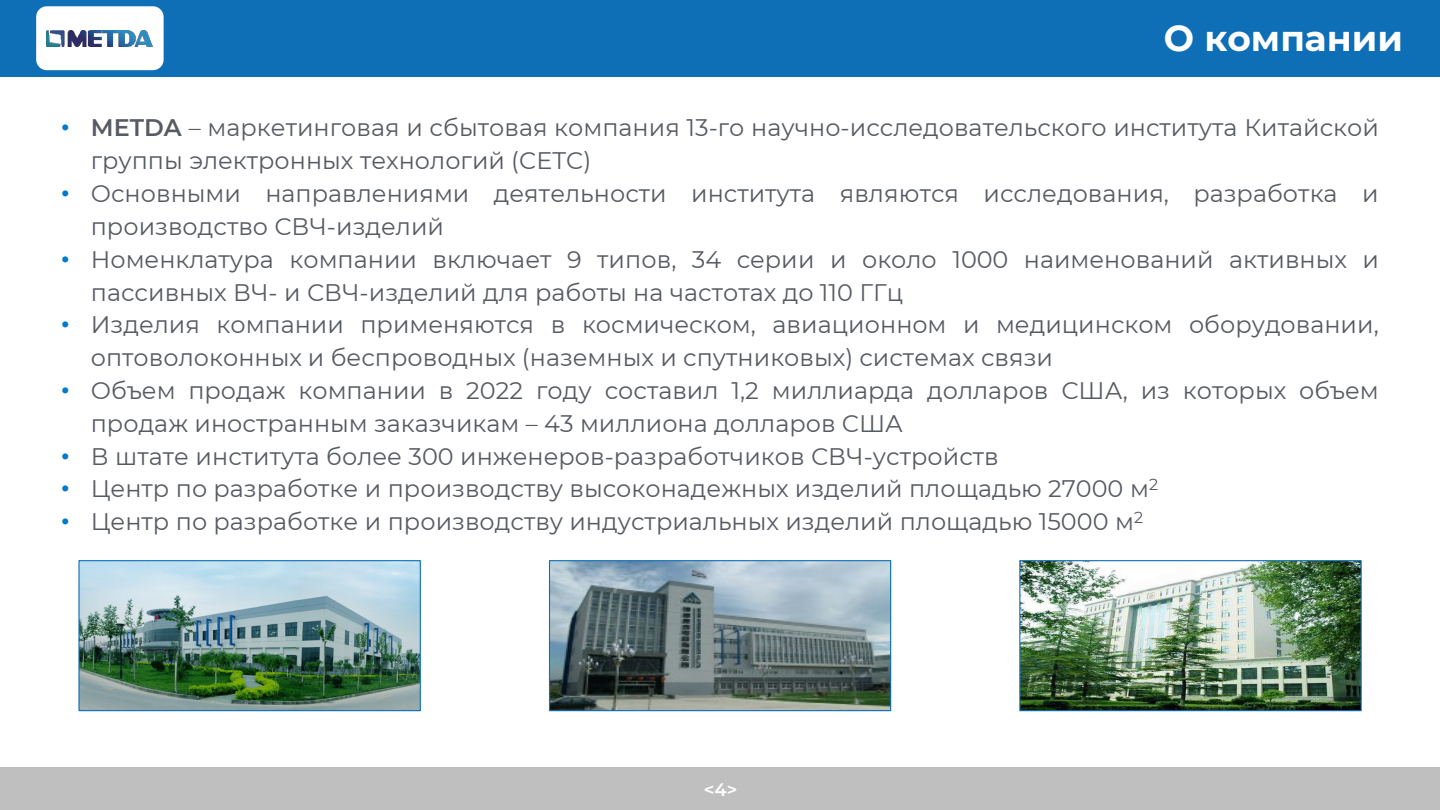
<style>
.page{position:relative;width:1440px;height:810px;background:#fff}
.page>*{position:absolute;margin:0;border:0;box-sizing:border-box;transform-origin:0 0}
.t1{font:700 36px "Montserrat";color:#fff}
.t2{font:24px/32.7px "Montserrat";color:#575b62}
.t3{font:600 18px "Montserrat";color:#fff}
.s1{font-family:"Arial";color:#007ac9}
.s2{font-weight:600}
</style>
<div class="page">
<div style="left:0;top:0;width:1440px;height:76px;background:#0e6eb6"></div>
<div style="left:0;top:768px;width:1440px;height:42px;background:#bfbfbf"></div>
<div style="left:36px;top:6px;width:128px;height:64px;background:#fff;border-radius:11px"></div>
<img style="left:47px;top:30px;width:106px;height:16px">
<img style="left:80px;top:562px;width:339px;height:147px">
<div style="left:78px;top:560px;width:343px;height:151px;border:1px solid #0e6eb6"></div>
<img style="left:551px;top:562px;width:338px;height:147px">
<div style="left:549px;top:560px;width:342px;height:151px;border:1px solid #0e6eb6"></div>
<img style="left:1021px;top:562px;width:339px;height:147px">
<div style="left:1019px;top:560px;width:343px;height:151px;border:1px solid #0e6eb6"></div>
<h2 class="t1" style="left:1164px;top:12px;width:241px">О компании</h2>
<p class="t2" style="left:91px;top:111px;width:1290px;text-indent:-30px"><span class="s1">•</span> <span class="s2">METDA</span> – маркетинговая и сбытовая компания 13-го научно-исследовательского института Китайской группы электронных технологий (CETC)</p>
<p class="t2" style="left:91px;top:176px;width:1289px;text-indent:-30px"><span class="s1">•</span> Основными направлениями деятельности института являются исследования, разработка и производство СВЧ-изделий</p>
<p class="t2" style="left:91px;top:242px;width:1289px;text-indent:-30px"><span class="s1">•</span> Номенклатура компании включает 9 типов, 34 серии и около 1000 наименований активных и пассивных ВЧ- и СВЧ-изделий для работы на частотах до 110 ГГц</p>
<p class="t2" style="left:91px;top:307px;width:1289px;text-indent:-30px"><span class="s1">•</span> Изделия компании применяются в космическом, авиационном и медицинском оборудовании, оптоволоконных и беспроводных (наземных и спутниковых) системах связи</p>
<p class="t2" style="left:91px;top:373px;width:1290px;text-indent:-30px"><span class="s1">•</span> Объем продаж компании в 2022 году составил 1,2 миллиарда долларов США, из которых объем продаж иностранным заказчикам – 43 миллиона долларов США</p>
<p class="t2" style="left:61px;top:439px;width:939px"><span class="s1">•</span> В штате института более 300 инженеров-разработчиков СВЧ-устройств</p>
<p class="t2" style="left:61px;top:472px;width:1099px"><span class="s1">•</span> Центр по разработке и производству высоконадежных изделий площадью 27000 м<sup>2</sup></p>
<p class="t2" style="left:61px;top:505px;width:1084px"><span class="s1">•</span> Центр по разработке и производству индустриальных изделий площадью 15000 м<sup>2</sup></p>
<p class="t3" style="left:704px;top:777px;width:35px">&lt;4&gt;</p>
</div>
